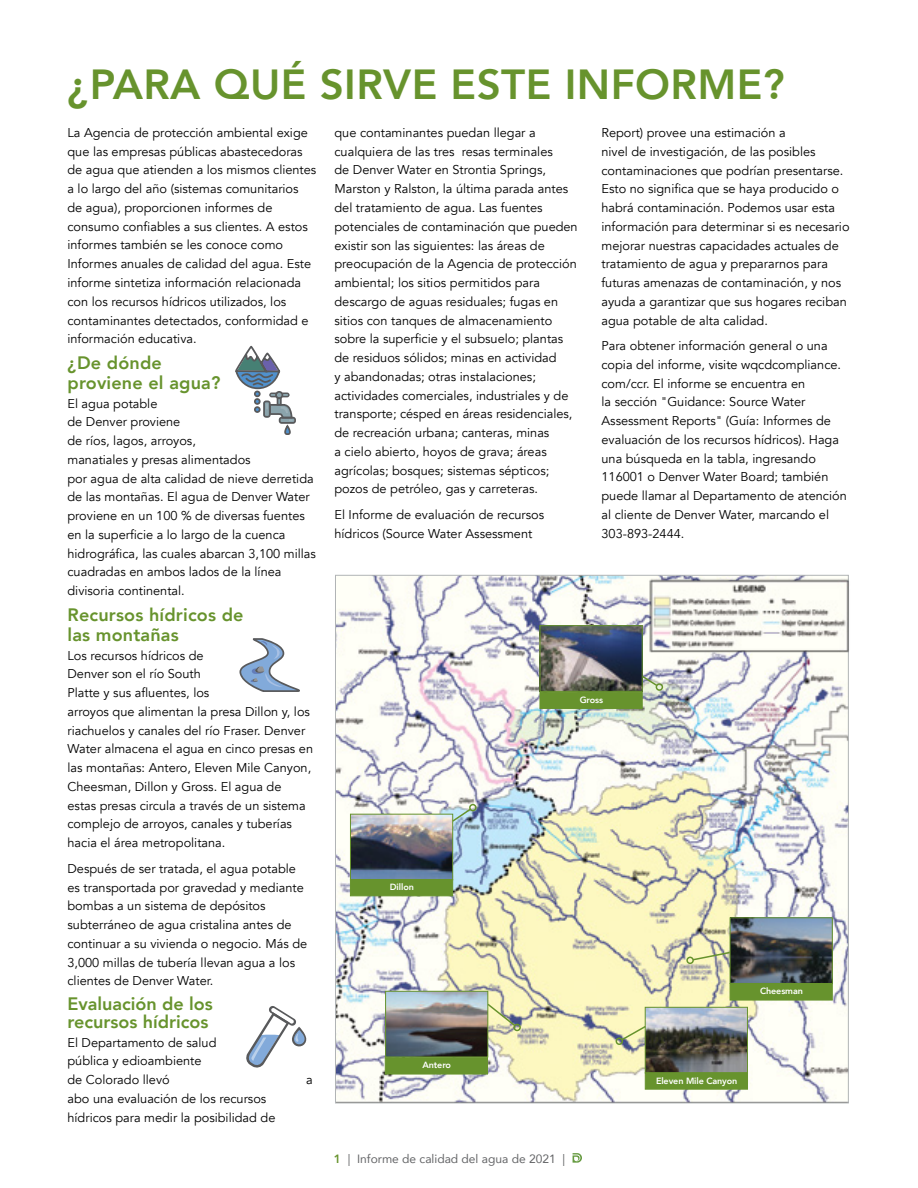
<style>
.page{position:relative;width:918px;height:1188px;background:#fff}
.page>*{position:absolute;margin:0;border:0;box-sizing:border-box;transform-origin:0 0}
.t1{font:800 42px "Avenir";letter-spacing:.01em;color:#67932d}
.t2{font:800 18px/19.5px "Avenir";letter-spacing:.01em;color:#67932d}
.t3{font:12.75px/18.8px "Avenir";color:#000}
.t4{font:12px "Avenir";color:#636466}
.t5{font:800 9px "Avenir";letter-spacing:-.01em;color:#fff}
.s1{font-weight:800;color:#67932d}
</style>
<div class="page">
<svg style="left:235px;top:346px;width:61px;height:88px"></svg>
<svg style="left:239px;top:638px;width:61px;height:54px"></svg>
<svg style="left:573px;top:1153px;width:9px;height:10px"></svg>
<svg style="left:246px;top:1006px;width:61px;height:62px"></svg>
<img style="left:337px;top:577px;width:510px;height:524px">
<img style="left:647px;top:578px;width:202px;height:75px">
<img style="left:387px;top:993px;width:99px;height:62px">
<div style="left:385px;top:991px;width:103px;height:66px;border:1px solid #67932d"></div>
<img style="left:542px;top:627px;width:99px;height:63px">
<div style="left:540px;top:625px;width:103px;height:67px;border:1px solid #67932d"></div>
<img style="left:352px;top:816px;width:99px;height:62px">
<div style="left:350px;top:814px;width:103px;height:66px;border:1px solid #67932d"></div>
<img style="left:647px;top:1009px;width:99px;height:62px">
<div style="left:645px;top:1007px;width:103px;height:66px;border:1px solid #67932d"></div>
<img style="left:732px;top:919px;width:99px;height:63px">
<div style="left:730px;top:917px;width:103px;height:67px;border:1px solid #67932d"></div>
<svg style="left:641px;top:674px;width:18px;height:14px"></svg>
<div style="left:656px;top:683px;width:7px;height:8px;border:2px solid #67932d;border-radius:50%"></div>
<svg style="left:451px;top:807px;width:21px;height:16px"></svg>
<div style="left:469px;top:804px;width:8px;height:7px;border:2px solid #67932d;border-radius:50%"></div>
<svg style="left:691px;top:951px;width:41px;height:11px"></svg>
<div style="left:686px;top:957px;width:8px;height:7px;border:2px solid #67932d;border-radius:50%"></div>
<svg style="left:620px;top:1024px;width:27px;height:18px"></svg>
<div style="left:616px;top:1038px;width:7px;height:7px;border:2px solid #67932d;border-radius:50%"></div>
<svg style="left:486px;top:1002px;width:31px;height:26px"></svg>
<div style="left:513px;top:1024px;width:8px;height:7px;border:2px solid #67932d;border-radius:50%"></div>
<div style="left:540px;top:692px;width:103px;height:17px;background:#67932d"></div>
<div style="left:350px;top:879px;width:103px;height:17px;background:#67932d"></div>
<div style="left:730px;top:983px;width:103px;height:17px;background:#67932d"></div>
<div style="left:645px;top:1072px;width:103px;height:18px;background:#67932d;border:1px solid #67932d"></div>
<div style="left:385px;top:1057px;width:103px;height:17px;background:#67932d;border:1px solid #67932d"></div>
<h1 class="t1" style="left:68px;top:52px;width:719px">¿PARA QUÉ SIRVE ESTE INFORME?</h1>
<p class="t3" style="left:68px;top:123px;width:250px">La Agencia de protección ambiental exige que las empresas públicas abastecedoras de agua que atienden a los mismos clientes a lo largo del año (sistemas comunitarios de agua), proporcionen informes de consumo confiables a sus clientes. A estos informes también se les conoce como Informes anuales de calidad del agua. Este informe sintetiza información relacionada con los recursos hídricos utilizados, los contaminantes detectados, conformidad e información educativa.</p>
<h2 class="t2" style="left:68px;top:353px;width:154px">¿De dónde proviene el agua?</h2>
<p class="t3" style="left:68px;top:394px;width:250px">El agua potable<br>de Denver proviene<br>de ríos, lagos, arroyos,<br>manatiales y presas alimentados<br>por agua de alta calidad de nieve derretida de las montañas. El agua de Denver Water proviene en un 100 % de diversas fuentes en la superficie a lo largo de la cuenca hidrográfica, las cuales abarcan 3,100 millas cuadradas en ambos lados de la línea divisoria continental.</p>
<h2 class="t2" style="left:68px;top:605px;width:178px">Recursos hídricos de las montañas</h2>
<p class="t3" style="left:68px;top:646px;width:247px">Los recursos hídricos de<br>Denver son el río South<br>Platte y sus afluentes, los<br>arroyos que alimentan la presa Dillon y, los riachuelos y canales del río Fraser. Denver Water almacena el agua en cinco presas en las montañas: Antero, Eleven Mile Canyon, Cheesman, Dillon y Gross. El agua de estas presas circula a través de un sistema complejo de arroyos, canales y tuberías hacia el área metropolitana.</p>
<p class="t3" style="left:68px;top:859px;width:241px">Después de ser tratada, el agua potable es transportada por gravedad y mediante bombas a un sistema de depósitos subterráneo de agua cristalina antes de continuar a su vivienda o negocio. Más de 3,000 millas de tubería llevan agua a los clientes de Denver Water.</p>
<h2 class="t2" style="left:68px;top:995px;width:147px;line-height:18px">Evaluación de los recursos hídricos</h2>
<p class="t3" style="left:68px;top:1033px;width:150px">El Departamento de salud pública y edioambiente de Colorado llevó</p>
<p class="t3" style="left:334px;top:123px;width:245px">que contaminantes puedan llegar a cualquiera de las tres resas terminales<br>de Denver Water en Strontia Springs, Marston y Ralston, la última parada antes del tratamiento de agua. Las fuentes potenciales de contaminación que pueden existir son las siguientes: las áreas de preocupación de la Agencia de protección ambiental; los sitios permitidos para descargo de aguas residuales; fugas en sitios con tanques de almacenamiento sobre la superficie y el subsuelo; plantas de residuos sólidos; minas en actividad<br>y abandonadas; otras instalaciones; actividades comerciales, industriales y de transporte; césped en áreas residenciales, de recreación urbana; canteras, minas<br>a cielo abierto, hoyos de grava; áreas agrícolas; bosques; sistemas sépticos; pozos de petróleo, gas y carreteras.</p>
<p class="t3" style="left:334px;top:505px;width:211px">El Informe de evaluación de recursos hídricos (Source Water Assessment</p>
<p class="t3" style="left:601px;top:124px;width:250px">Report) provee una estimación a<br>nivel de investigación, de las posibles contaminaciones que podrían presentarse.<br>Esto no significa que se haya producido o habrá contaminación. Podemos usar esta información para determinar si es necesario mejorar nuestras capacidades actuales de tratamiento de agua y prepararnos para futuras amenazas de contaminación, y nos ayuda a garantizar que sus hogares reciban agua potable de alta calidad.</p>
<p class="t3" style="left:601px;top:337px;width:247px">Para obtener información general o una copia del informe, visite wqcdcompliance. com/ccr. El informe se encuentra en<br>la sección "Guidance: Source Water Assessment Reports" (Guía: Informes de evaluación de los recursos hídricos). Haga una búsqueda en la tabla, ingresando 116001 o Denver Water Board; también puede llamar al Departamento de atención al cliente de Denver Water, marcando el 303-893-2444.</p>
<p class="t5" style="left:580px;top:693px;width:25px">Gross</p>
<p class="t5" style="left:390px;top:880px;width:26px">Dillon</p>
<p class="t5" style="left:760px;top:984px;width:44px">Cheesman</p>
<p class="t5" style="left:422px;top:1058px;width:30px">Antero</p>
<p class="t5" style="left:656px;top:1073px;width:83px">Eleven Mile Canyon</p>
<p class="t3" style="left:306px;top:1071px;width:8px">a</p>
<p class="t3" style="left:68px;top:1089px;width:209px">abo una evaluación de los recursos hídricos para medir la posibilidad de</p>
<p class="t4" style="left:334px;top:1149px;width:233px"><span class="s1">1</span> | Informe de calidad del agua de 2021 |</p>
</div>
